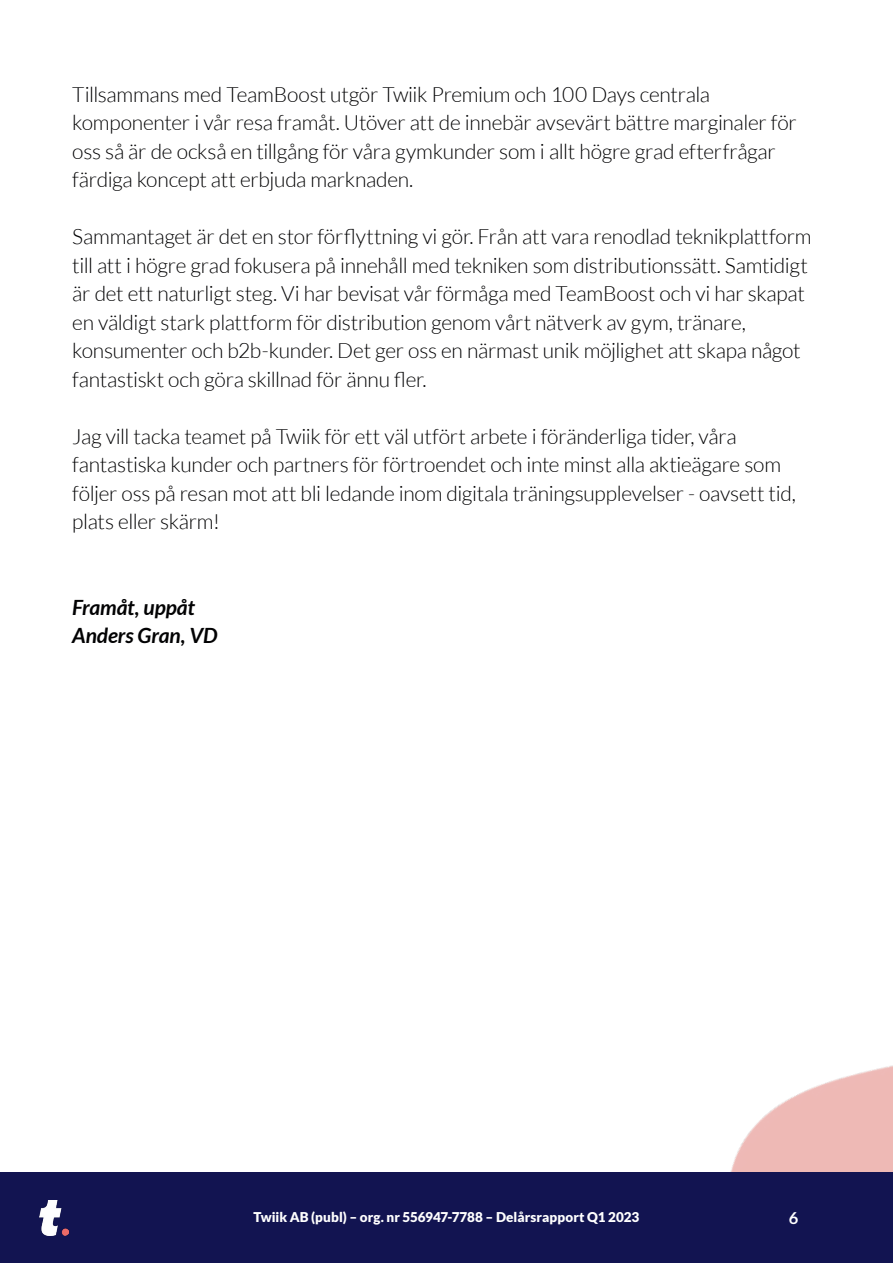
<style>
.page{position:relative;width:893px;height:1263px;background:#fff}
.page>*{position:absolute;margin:0;border:0;box-sizing:border-box;transform-origin:0 0}
.t1{font:300 21px/28.5px "Lato";letter-spacing:-.015em;color:#020203}
.t2{font:italic 700 21px/28.5px "Lato";letter-spacing:-.005em;color:#020203}
.t3{font:700 16.5px "Lato";color:#fff}
.t4{font:900 13.5px "Lato";letter-spacing:.005em;color:#fff}
</style>
<div class="page">
<img style="left:730px;top:1065px;width:163px;height:107px">
<div style="left:0;top:1172px;width:893px;height:91px;background:#121451"></div>
<img style="left:39px;top:1200px;width:30px;height:35px">
<p class="t1" style="left:72px;top:80px;width:726px">Tillsammans med TeamBoost utgör Twiik Premium och 100 Days centrala komponenter i vår resa framåt. Utöver att de innebär avsevärt bättre marginaler för oss så är de också en tillgång för våra gymkunder som i allt högre grad efterfrågar färdiga koncept att erbjuda marknaden.</p>
<p class="t1" style="left:72px;top:223px;width:741px">Sammantaget är det en stor förflyttning vi gör. Från att vara renodlad teknikplattform till att i högre grad fokusera på innehåll med tekniken som distributionssätt. Samtidigt är det ett naturligt steg. Vi har bevisat vår förmåga med TeamBoost och vi har skapat en väldigt stark plattform för distribution genom vårt nätverk av gym, tränare, konsumenter och b2b-kunder. Det ger oss en närmast unik möjlighet att skapa något fantastiskt och göra skillnad för ännu fler.</p>
<p class="t1" style="left:72px;top:422px;width:725px">Jag vill tacka teamet på Twiik för ett väl utfört arbete i föränderliga tider, våra fantastiska kunder och partners för förtroendet och inte minst alla aktieägare som följer oss på resan mot att bli ledande inom digitala träningsupplevelser - oavsett tid, plats eller skärm!</p>
<p class="t2" style="left:72px;top:593px;width:147px">Framåt, uppåt<br>Anders Gran, VD</p>
<p class="t4" style="left:254px;top:1209px;width:387px">Twiik AB (publ) – org. nr 556947-7788 – Delårsrapport Q1 2023</p>
<p class="t3" style="left:789px;top:1209px;width:11px">6</p>
</div>
